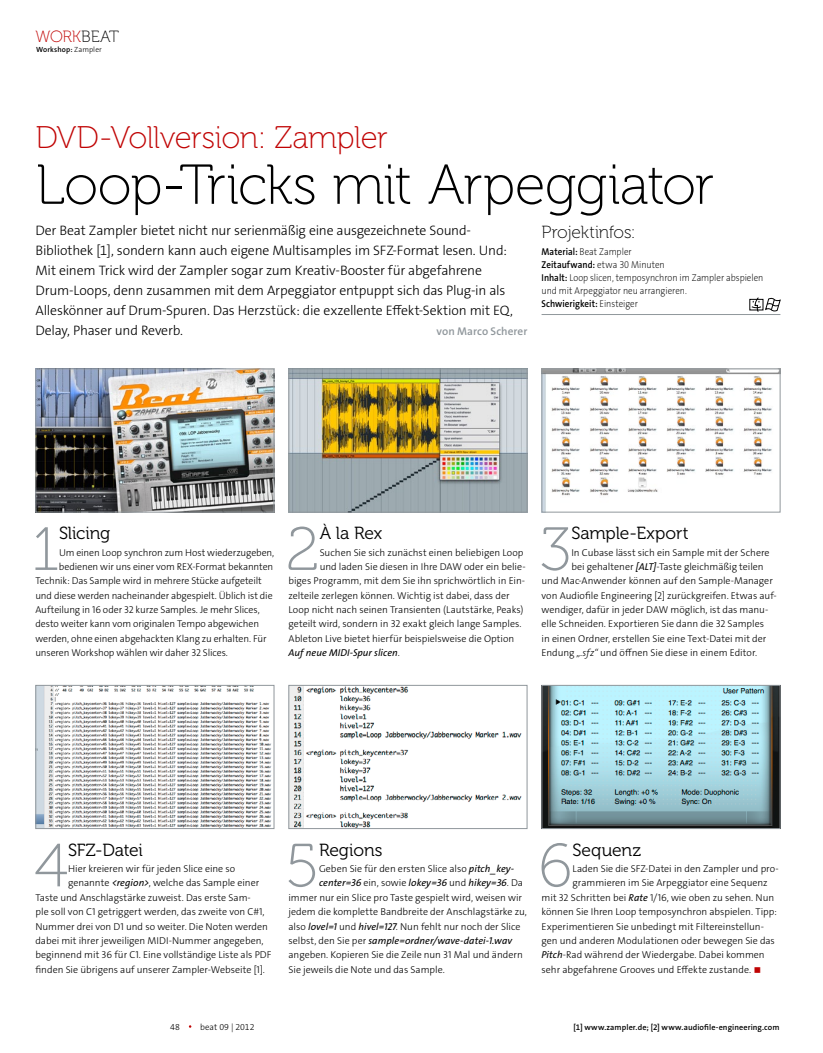
<style>
.page{position:relative;width:823px;height:1053px;background:#fff}
.page>*{position:absolute;margin:0;border:0;box-sizing:border-box;transform-origin:0 0}
.t1{font:60.88px "Museo 100";color:#90979c}
.t2{font:56.25px "Museo 100";letter-spacing:-.015em;color:#000}
.t3{font:31.25px "Museo 100";letter-spacing:-.015em;color:#c00303}
.t4{font:17.5px "Museo 300";letter-spacing:-.005em;color:#000}
.t5{font:17.5px "Museo 100";letter-spacing:-.01em;color:#000}
.t6{font:16.25px "Museo 100";letter-spacing:.005em;color:#c00303}
.t7{font:300 13.75px/20px "The Sans Os F";letter-spacing:-.015em;color:#000}
.t8{font:600 11.25px "The Sans Os F";letter-spacing:.005em;color:#90979c}
.t9{font:300 10px "The Sans Os F";color:#000}
.t10{font:200 10px/13.1px "The Sans Os F";color:#000;scale:.9 1}
.t11{font:italic 10px "The Sans Os F";letter-spacing:.005em;color:#000}
.t12{font:300 8.75px "The Sans Os F";letter-spacing:.01em;color:#000}
.t13{font:600 8.12px "The Sans Os F";letter-spacing:.015em;color:#000}
.t14{font:600 7.5px "The Sans Os F";letter-spacing:.015em;color:#000}
.s1{color:#000}
.s2{font-weight:300}
.s3{font-weight:600}
.s4{font-weight:300;font-style:normal}
.s5{font-weight:400;font-style:italic}
.s6{font-style:italic}
</style>
<div class="page">
<img style="left:37px;top:370px;width:235px;height:140px">
<div style="left:35px;top:368px;width:239px;height:144px;border:1px solid #90979c"></div>
<img style="left:37px;top:687px;width:235px;height:139px">
<div style="left:35px;top:685px;width:239px;height:143px;border:1px solid #90979c"></div>
<img style="left:290px;top:370px;width:235px;height:140px">
<div style="left:288px;top:368px;width:239px;height:144px;border:1px solid #90979c"></div>
<img style="left:290px;top:687px;width:232px;height:139px">
<div style="left:288px;top:685px;width:239px;height:143px;border:1px solid #90979c"></div>
<img style="left:543px;top:370px;width:235px;height:140px">
<div style="left:541px;top:368px;width:239px;height:144px;border:1px solid #90979c"></div>
<img style="left:543px;top:687px;width:235px;height:139px">
<div style="left:541px;top:685px;width:239px;height:143px;border:1px solid #90979c"></div>
<hr style="left:541px;top:314px;width:239px;height:1px;background:#90979c">
<svg style="left:751px;top:297px;width:29px;height:15px"></svg>
<h3 class="t6" style="left:35px;top:28px;width:85px">Work<span class="s1">beat</span></h3>
<p class="t14" style="left:36px;top:45px;width:67px">Workshop: <span class="s2">Zampler</span></p>
<h3 class="t3" style="left:35px;top:120px;width:353px">DVD-Vollversion: Zampler</h3>
<h2 class="t2" style="left:35px;top:155px;width:679px">Loop-Tricks mit Arpeggiator</h2>
<p class="t7" style="left:35px;top:220px;width:478px">Der Beat Zampler bietet nicht nur serienmäßig eine ausgezeichnete Sound-Bibliothek [1], sondern kann auch eigene Multisamples im SFZ-Format lesen. Und:<br>Mit einem Trick wird der Zampler sogar zum Kreativ-Booster für abgefahrene Drum-Loops, denn zusammen mit dem Arpeggiator entpuppt sich das Plug-in als Alleskönner auf Drum-Spuren. Das Herzstück: die exzellente Effekt-Sektion mit EQ, Delay, Phaser und Reverb.</p>
<p class="t8" style="left:436px;top:324px;width:92px">von Marco Scherer</p>
<h3 class="t5" style="left:541px;top:222px;width:95px">Projektinfos:</h3>
<p class="t10" style="left:541px;top:245px;width:248px"><span class="s3">Material:</span> Beat Zampler<br><span class="s3">Zeitaufwand:</span> etwa 30 Minuten<br><span class="s3">Inhalt:</span> Loop slicen, temposynchron im Zampler abspielen und mit Arpeggiator neu arrangieren.<br><span class="s3">Schwierigkeit:</span> Einsteiger</p>
<h1 class="t1" style="left:32px;top:516px;width:29px">1</h1>
<h3 class="t4" style="left:59px;top:523px;width:53px">Slicing</h3>
<p class="t9" style="left:59px;top:545px;width:217px">Um einen Loop synchron zum Host wiederzugeben,</p>
<p class="t9" style="left:59px;top:560px;width:216px">bedienen wir uns einer vom REX-Format bekannten</p>
<p class="t9" style="left:35px;top:574px;width:228px">Technik: Das Sample wird in mehrere Stücke aufgeteilt</p>
<p class="t9" style="left:35px;top:589px;width:238px">und diese werden nacheinander abgespielt. Üblich ist die</p>
<p class="t9" style="left:35px;top:603px;width:226px">Aufteilung in 16 oder 32 kurze Samples. Je mehr Slices,</p>
<p class="t9" style="left:35px;top:617px;width:225px">desto weiter kann vom originalen Tempo abgewichen</p>
<p class="t9" style="left:35px;top:632px;width:232px">werden, ohne einen abgehackten Klang zu erhalten. Für</p>
<p class="t9" style="left:35px;top:646px;width:194px">unseren Workshop wählen wir daher 32 Slices.</p>
<h1 class="t1" style="left:285px;top:516px;width:35px">2</h1>
<h3 class="t4" style="left:319px;top:523px;width:64px">À la Rex</h3>
<p class="t9" style="left:319px;top:545px;width:205px">Suchen Sie sich zunächst einen beliebigen Loop</p>
<p class="t9" style="left:319px;top:560px;width:207px">und laden Sie diesen in Ihre DAW oder ein belie-</p>
<p class="t9" style="left:288px;top:574px;width:238px">biges Programm, mit dem Sie ihn sprichwörtlich in Ein-</p>
<p class="t9" style="left:288px;top:589px;width:222px">zelteile zerlegen können. Wichtig ist dabei, dass der</p>
<p class="t9" style="left:288px;top:603px;width:236px">Loop nicht nach seinen Transienten (Lautstärke, Peaks)</p>
<p class="t9" style="left:288px;top:617px;width:234px">geteilt wird, sondern in 32 exakt gleich lange Samples.</p>
<p class="t9" style="left:288px;top:632px;width:227px">Ableton Live bietet hierfür beispielsweise die Option</p>
<p class="t11" style="left:288px;top:646px;width:113px">Auf neue MIDI-Spur slicen<span class="s4">.</span></p>
<h1 class="t1" style="left:539px;top:516px;width:33px">3</h1>
<h3 class="t4" style="left:571px;top:523px;width:119px">Sample-Export</h3>
<p class="t9" style="left:571px;top:545px;width:199px">In Cubase lässt sich ein Sample mit der Schere</p>
<p class="t9" style="left:571px;top:560px;width:194px">bei gehaltener <span class="s5">[ALT]</span>-Taste gleichmäßig teilen</p>
<p class="t9" style="left:541px;top:574px;width:233px">und Mac-Anwender können auf den Sample-Manager</p>
<p class="t9" style="left:541px;top:589px;width:237px">von Audiofile Engineering [2] zurückgreifen. Etwas auf-</p>
<p class="t9" style="left:541px;top:603px;width:228px">wendiger, dafür in jeder DAW möglich, ist das manu-</p>
<p class="t9" style="left:541px;top:617px;width:224px">elle Schneiden. Exportieren Sie dann die 32 Samples</p>
<p class="t9" style="left:541px;top:632px;width:226px">in einen Ordner, erstellen Sie eine Text-Datei mit der</p>
<p class="t9" style="left:541px;top:646px;width:217px">Endung <span class="s6">„.sfz“</span> und öffnen Sie diese in einem Editor.</p>
<h1 class="t1" style="left:35px;top:833px;width:35px">4</h1>
<h3 class="t4" style="left:68px;top:840px;width:76px">SFZ-Datei</h3>
<p class="t9" style="left:68px;top:862px;width:168px">Hier kreieren wir für jeden Slice eine so</p>
<p class="t9" style="left:68px;top:876px;width:192px">genannte <span class="s5">&lt;region&gt;</span>, welche das Sample einer</p>
<p class="t9" style="left:35px;top:890px;width:217px">Taste und Anschlagstärke zuweist. Das erste Sam-</p>
<p class="t9" style="left:35px;top:905px;width:230px">ple soll von C1 getriggert werden, das zweite von C#1,</p>
<p class="t9" style="left:35px;top:919px;width:234px">Nummer drei von D1 und so weiter. Die Noten werden</p>
<p class="t9" style="left:35px;top:934px;width:229px">dabei mit ihrer jeweiligen MIDI-Nummer angegeben,</p>
<p class="t9" style="left:35px;top:948px;width:237px">beginnend mit 36 für C1. Eine vollständige Liste als PDF</p>
<p class="t9" style="left:35px;top:962px;width:231px">finden Sie übrigens auf unserer Zampler-Webseite [1].</p>
<h1 class="t1" style="left:285px;top:833px;width:35px">5</h1>
<h3 class="t4" style="left:319px;top:840px;width:65px">Regions</h3>
<p class="t9" style="left:319px;top:862px;width:197px">Geben Sie für den ersten Slice also <span class="s5">pitch_key-</span></p>
<p class="t11" style="left:319px;top:876px;width:205px">center=36 <span class="s4">ein, sowie</span> lokey=36 <span class="s4">und</span> hikey=36<span class="s4">. Da</span></p>
<p class="t9" style="left:288px;top:890px;width:235px">immer nur ein Slice pro Taste gespielt wird, weisen wir</p>
<p class="t9" style="left:288px;top:905px;width:240px">jedem die komplette Bandbreite der Anschlagstärke zu,</p>
<p class="t9" style="left:288px;top:919px;width:233px">also <span class="s5">lovel=1</span> und <span class="s5">hivel=127</span>. Nun fehlt nur noch der Slice</p>
<p class="t11" style="left:288px;top:934px;width:225px"><span class="s4">selbst, den Sie per</span> sample=ordner/wave-datei-1.wav</p>
<p class="t9" style="left:288px;top:948px;width:236px">angeben. Kopieren Sie die Zeile nun 31 Mal und ändern</p>
<p class="t9" style="left:288px;top:962px;width:158px">Sie jeweils die Note und das Sample.</p>
<h1 class="t1" style="left:538px;top:833px;width:35px">6</h1>
<h3 class="t4" style="left:572px;top:840px;width:70px">Sequenz</h3>
<p class="t9" style="left:572px;top:862px;width:208px">Laden Sie die SFZ-Datei in den Zampler und pro-</p>
<p class="t9" style="left:572px;top:876px;width:197px">grammieren im Sie Arpeggiator eine Sequenz</p>
<p class="t9" style="left:541px;top:890px;width:234px">mit 32 Schritten bei <span class="s5">Rate</span> 1/16, wie oben zu sehen. Nun</p>
<p class="t9" style="left:541px;top:905px;width:237px">können Sie Ihren Loop temposynchron abspielen. Tipp:</p>
<p class="t9" style="left:541px;top:919px;width:224px">Experimentieren Sie unbedingt mit Filtereinstellun-</p>
<p class="t9" style="left:541px;top:934px;width:235px">gen und anderen Modulationen oder bewegen Sie das</p>
<p class="t9" style="left:541px;top:948px;width:224px"><span class="s5">Pitch</span>-Rad während der Wiedergabe. Dabei kommen</p>
<p class="t9" style="left:541px;top:962px;width:211px">sehr abgefahrene Grooves und Effekte zustande.</p>
<p class="t12" style="left:170px;top:1021px;width:11px">48</p>
<p class="t12" style="left:200px;top:1021px;width:56px">beat 09 | 2012</p>
<p class="t13" style="left:573px;top:1022px;width:207px">[1] www.zampler.de; [2] www.audiofile-engineering.com</p>
</div>
